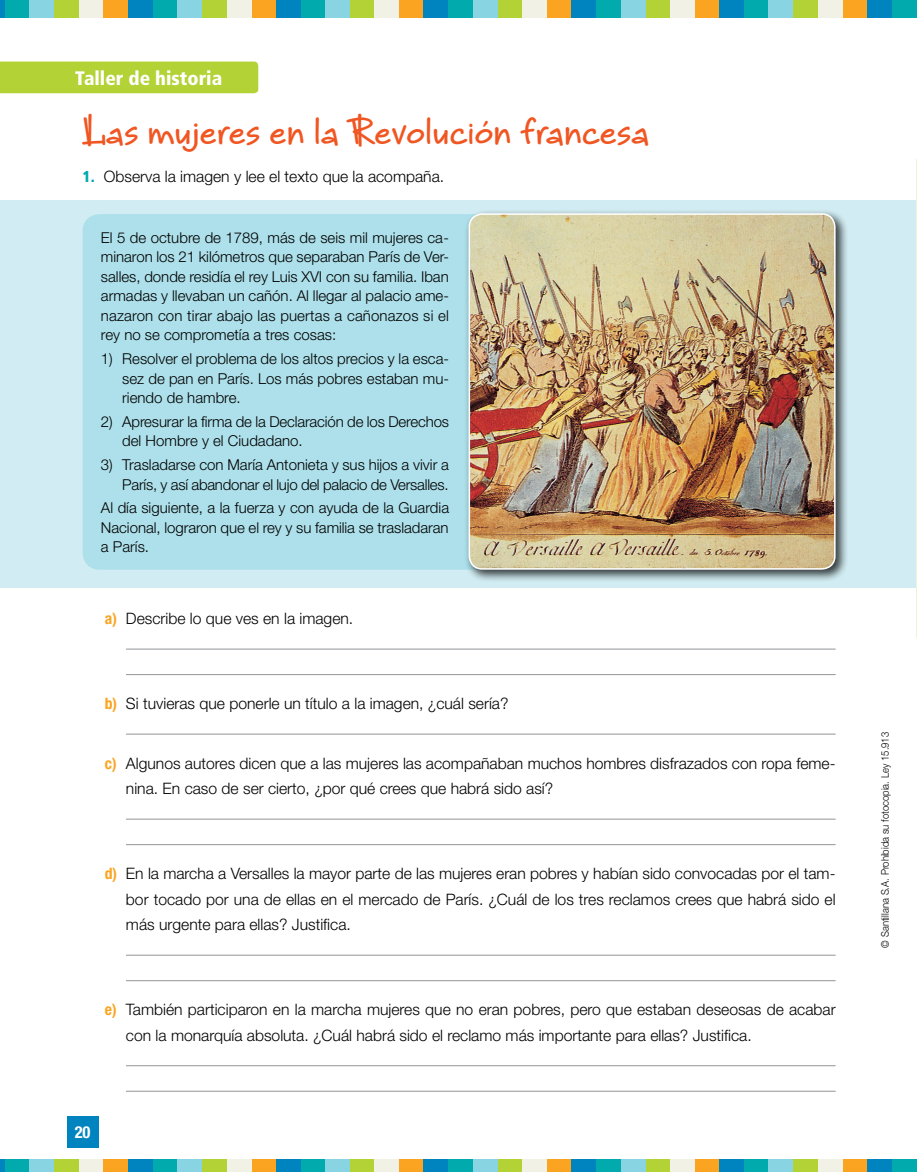
<style>
.page{position:relative;width:917px;height:1172px;background:#fff}
.page>*{position:absolute;margin:0;border:0;box-sizing:border-box;transform-origin:0 0}
._12__Título_Tema_en{font:700 39px "Bruno JB Std";color:#f05622}
.t1{font:900 condensed 19.5px "Frutiger LT Std";color:#fff}
.t2{font:700 condensed 16.5px "Helvetica Neue LT Std";color:#fff}
._10__ACTIVIDADES_abc{font:300 15.75px/25.5px "Helvetica Neue LT Std";color:#000}
._10__ACTIVIDADES_123{font:300 15.75px "Helvetica Neue LT Std";color:#000}
._06__EPIGRAFES{font:300 15px/19.5px "Helvetica Neue LT Std";color:#000;text-align:justify}
.t3{font:300 10.5px "Helvetica Neue LT Std";color:#000;scale:.9 1}
.s1{font-family:"Frutiger LT Std";font-weight:900;font-stretch:condensed;color:#00aaad}
.s2{font-weight:700;font-stretch:condensed;color:#faa421}
</style>
<div class="page">
<div style="left:67px;top:1116px;width:31px;height:31px;background:#0084bf"></div>
<div style="left:54px;top:0;width:25px;height:18px;background:#b3d235"></div>
<div style="left:79px;top:0;width:24px;height:18px;background:#f2f1e6"></div>
<div style="left:5px;top:0;width:24px;height:18px;background:#00aaad"></div>
<div style="left:30px;top:0;width:24px;height:18px;background:#89d4e3"></div>
<div style="left:0;top:0;width:5px;height:18px;background:#0084bf"></div>
<div style="left:350px;top:0;width:24px;height:18px;background:#b3d235"></div>
<div style="left:374px;top:0;width:25px;height:18px;background:#f2f1e6"></div>
<div style="left:300px;top:0;width:25px;height:18px;background:#00aaad"></div>
<div style="left:251px;top:0;width:25px;height:18px;background:#faa421"></div>
<div style="left:325px;top:0;width:25px;height:18px;background:#89d4e3"></div>
<div style="left:276px;top:0;width:24px;height:18px;background:#0084bf"></div>
<div style="left:645px;top:0;width:25px;height:18px;background:#b3d235"></div>
<div style="left:670px;top:0;width:24px;height:18px;background:#f2f1e6"></div>
<div style="left:596px;top:0;width:24px;height:18px;background:#00aaad"></div>
<div style="left:546px;top:0;width:25px;height:18px;background:#faa421"></div>
<div style="left:620px;top:0;width:25px;height:18px;background:#89d4e3"></div>
<div style="left:571px;top:0;width:25px;height:18px;background:#0084bf"></div>
<div style="left:891px;top:0;width:25px;height:18px;background:#00aaad"></div>
<div style="left:842px;top:0;width:24px;height:18px;background:#faa421"></div>
<div style="left:866px;top:0;width:25px;height:18px;background:#0084bf"></div>
<div style="left:202px;top:0;width:24px;height:18px;background:#b3d235"></div>
<div style="left:227px;top:0;width:24px;height:18px;background:#f2f1e6"></div>
<div style="left:153px;top:0;width:24px;height:18px;background:#00aaad"></div>
<div style="left:103px;top:0;width:25px;height:18px;background:#faa421"></div>
<div style="left:177px;top:0;width:25px;height:18px;background:#89d4e3"></div>
<div style="left:128px;top:0;width:25px;height:18px;background:#0084bf"></div>
<div style="left:497px;top:0;width:25px;height:18px;background:#b3d235"></div>
<div style="left:522px;top:0;width:25px;height:18px;background:#f2f1e6"></div>
<div style="left:448px;top:0;width:25px;height:18px;background:#00aaad"></div>
<div style="left:399px;top:0;width:24px;height:18px;background:#faa421"></div>
<div style="left:473px;top:0;width:24px;height:18px;background:#89d4e3"></div>
<div style="left:423px;top:0;width:25px;height:18px;background:#0084bf"></div>
<div style="left:793px;top:0;width:24px;height:18px;background:#b3d235"></div>
<div style="left:817px;top:0;width:25px;height:18px;background:#f2f1e6"></div>
<div style="left:743px;top:0;width:25px;height:18px;background:#00aaad"></div>
<div style="left:694px;top:0;width:25px;height:18px;background:#faa421"></div>
<div style="left:768px;top:0;width:25px;height:18px;background:#89d4e3"></div>
<div style="left:719px;top:0;width:24px;height:18px;background:#0084bf"></div>
<div style="left:54px;top:1158px;width:25px;height:14px;background:#b3d235"></div>
<div style="left:79px;top:1158px;width:24px;height:14px;background:#f2f1e6"></div>
<div style="left:5px;top:1158px;width:24px;height:14px;background:#00aaad"></div>
<div style="left:30px;top:1158px;width:24px;height:14px;background:#89d4e3"></div>
<div style="left:0;top:1158px;width:5px;height:14px;background:#0084bf"></div>
<div style="left:350px;top:1158px;width:24px;height:14px;background:#b3d235"></div>
<div style="left:374px;top:1158px;width:25px;height:14px;background:#f2f1e6"></div>
<div style="left:300px;top:1158px;width:25px;height:14px;background:#00aaad"></div>
<div style="left:251px;top:1158px;width:25px;height:14px;background:#faa421"></div>
<div style="left:325px;top:1158px;width:25px;height:14px;background:#89d4e3"></div>
<div style="left:276px;top:1158px;width:24px;height:14px;background:#0084bf"></div>
<div style="left:645px;top:1158px;width:25px;height:14px;background:#b3d235"></div>
<div style="left:670px;top:1158px;width:24px;height:14px;background:#f2f1e6"></div>
<div style="left:596px;top:1158px;width:24px;height:14px;background:#00aaad"></div>
<div style="left:546px;top:1158px;width:25px;height:14px;background:#faa421"></div>
<div style="left:620px;top:1158px;width:25px;height:14px;background:#89d4e3"></div>
<div style="left:571px;top:1158px;width:25px;height:14px;background:#0084bf"></div>
<div style="left:891px;top:1158px;width:25px;height:14px;background:#00aaad"></div>
<div style="left:842px;top:1158px;width:24px;height:14px;background:#faa421"></div>
<div style="left:866px;top:1158px;width:25px;height:14px;background:#0084bf"></div>
<div style="left:202px;top:1158px;width:24px;height:14px;background:#b3d235"></div>
<div style="left:227px;top:1158px;width:24px;height:14px;background:#f2f1e6"></div>
<div style="left:153px;top:1158px;width:24px;height:14px;background:#00aaad"></div>
<div style="left:103px;top:1158px;width:25px;height:14px;background:#faa421"></div>
<div style="left:177px;top:1158px;width:25px;height:14px;background:#89d4e3"></div>
<div style="left:128px;top:1158px;width:25px;height:14px;background:#0084bf"></div>
<div style="left:497px;top:1158px;width:25px;height:14px;background:#b3d235"></div>
<div style="left:522px;top:1158px;width:25px;height:14px;background:#f2f1e6"></div>
<div style="left:448px;top:1158px;width:25px;height:14px;background:#00aaad"></div>
<div style="left:399px;top:1158px;width:24px;height:14px;background:#faa421"></div>
<div style="left:473px;top:1158px;width:24px;height:14px;background:#89d4e3"></div>
<div style="left:423px;top:1158px;width:25px;height:14px;background:#0084bf"></div>
<div style="left:793px;top:1158px;width:24px;height:14px;background:#b3d235"></div>
<div style="left:817px;top:1158px;width:25px;height:14px;background:#f2f1e6"></div>
<div style="left:743px;top:1158px;width:25px;height:14px;background:#00aaad"></div>
<div style="left:694px;top:1158px;width:25px;height:14px;background:#faa421"></div>
<div style="left:768px;top:1158px;width:25px;height:14px;background:#89d4e3"></div>
<div style="left:719px;top:1158px;width:24px;height:14px;background:#0084bf"></div>
<div style="left:0;top:62px;width:258px;height:31px;background:#b3d235"></div>
<hr style="left:126px;top:649px;width:709px;height:1px;background:#939598">
<hr style="left:126px;top:674px;width:709px;height:1px;background:#939598">
<hr style="left:126px;top:734px;width:709px;height:1px;background:#939598">
<hr style="left:126px;top:819px;width:709px;height:1px;background:#939598">
<hr style="left:126px;top:844px;width:709px;height:1px;background:#939598">
<hr style="left:126px;top:955px;width:709px;height:1px;background:#939598">
<hr style="left:126px;top:980px;width:709px;height:1px;background:#939598">
<hr style="left:126px;top:1065px;width:709px;height:1px;background:#939598">
<hr style="left:126px;top:1091px;width:709px;height:1px;background:#939598">
<div style="left:0;top:200px;width:916px;height:387px;background:#d1ecf2"></div>
<hr style="left:916px;top:159px;width:1px;height:478px;background:#edf4d5">
<div style="left:83px;top:214px;width:499px;height:356px;background:#ade0ea;border-radius:17px"></div>
<div style="left:464px;top:209px;width:383px;height:373px;background:#000;opacity:.75"></div>
<img style="left:469px;top:214px;width:365px;height:355px">
<div style="left:468px;top:213px;width:367px;height:357px;border:2px solid #fff;border-radius:13px"></div>
<svg style="left:916px;top:0;width:1px;height:18px"></svg>
<svg style="left:915px;top:1158px;width:2px;height:14px"></svg>
<p class="t1" style="left:75px;top:67px;width:148px">Taller de historia</p>
<p class="_12__Título_Tema_en" style="left:82px;top:106px;width:568px">Las mujeres en la Revolución francesa</p>
<p class="_10__ACTIVIDADES_123" style="left:83px;top:167px;width:363px"><span class="s1">1.</span> Observa la imagen y lee el texto que la acompaña.</p>
<p class="_06__EPIGRAFES" style="left:101px;top:227px;width:349px">El 5 de octubre de 1789, más de seis mil mujeres ca&shy;minaron los 21 kilómetros que separaban París de Ver&shy;salles, donde residía el rey Luis XVI con su familia. Iban armadas y llevaban un cañón. Al llegar al palacio ame&shy;nazaron con tirar abajo las puertas a cañonazos si el rey no se comprometía a tres cosas:</p>
<p class="_06__EPIGRAFES" style="left:122px;top:349px;width:328px;text-indent:-21px">1) Resolver el problema de los altos precios y la esca&shy;sez de pan en París. Los más pobres estaban mu&shy;riendo de hambre.</p>
<p class="_06__EPIGRAFES" style="left:122px;top:411px;width:328px;text-indent:-21px">2) Apresurar la firma de la Declaración de los Derechos del Hombre y el Ciudadano.</p>
<p class="_06__EPIGRAFES" style="left:101px;top:455px;width:349px;text-align:right">3) Trasladarse con María Antonieta y sus hijos a vivir a<br>París, y así abandonar el lujo del palacio de Versalles.</p>
<p class="_06__EPIGRAFES" style="left:101px;top:498px;width:349px">Al día siguiente, a la fuerza y con ayuda de la Guardia Nacional, lograron que el rey y su familia se trasladaran a París.</p>
<p class="_10__ACTIVIDADES_abc" style="left:105px;top:605px;width:250px"><span class="s2">a)</span> Describe lo que ves en la imagen.</p>
<p class="_10__ACTIVIDADES_abc" style="left:105px;top:690px;width:405px"><span class="s2">b)</span> Si tuvieras que ponerle un título a la imagen, ¿cuál sería?</p>
<p class="_10__ACTIVIDADES_abc" style="left:126px;top:750px;width:711px;text-indent:-21px"><span class="s2">c)</span> Algunos autores dicen que a las mujeres las acompañaban muchos hombres disfrazados con ropa feme&shy;nina. En caso de ser cierto, ¿por qué crees que habrá sido así?</p>
<p class="_10__ACTIVIDADES_abc" style="left:126px;top:860px;width:711px;text-align:justify;text-indent:-21px"><span class="s2">d)</span> En la marcha a Versalles la mayor parte de las mujeres eran pobres y habían sido convocadas por el tam&shy;bor tocado por una de ellas en el mercado de París. ¿Cuál de los tres reclamos crees que habrá sido el más urgente para ellas? Justifica.</p>
<p class="_10__ACTIVIDADES_abc" style="left:126px;top:996px;width:711px;text-indent:-21px"><span class="s2">e)</span> También participaron en la marcha mujeres que no eran pobres, pero que estaban deseosas de acabar con la monarquía absoluta. ¿Cuál habrá sido el reclamo más importante para ellas? Justifica.</p>
<p class="t2" style="left:75px;top:1122px;width:17px">20</p>
<p class="t3" style="left:878px;top:947px;width:241px;rotate:-90deg">© Santillana S.A. Prohibida su fotocopia. Ley 15.913</p>
</div>
